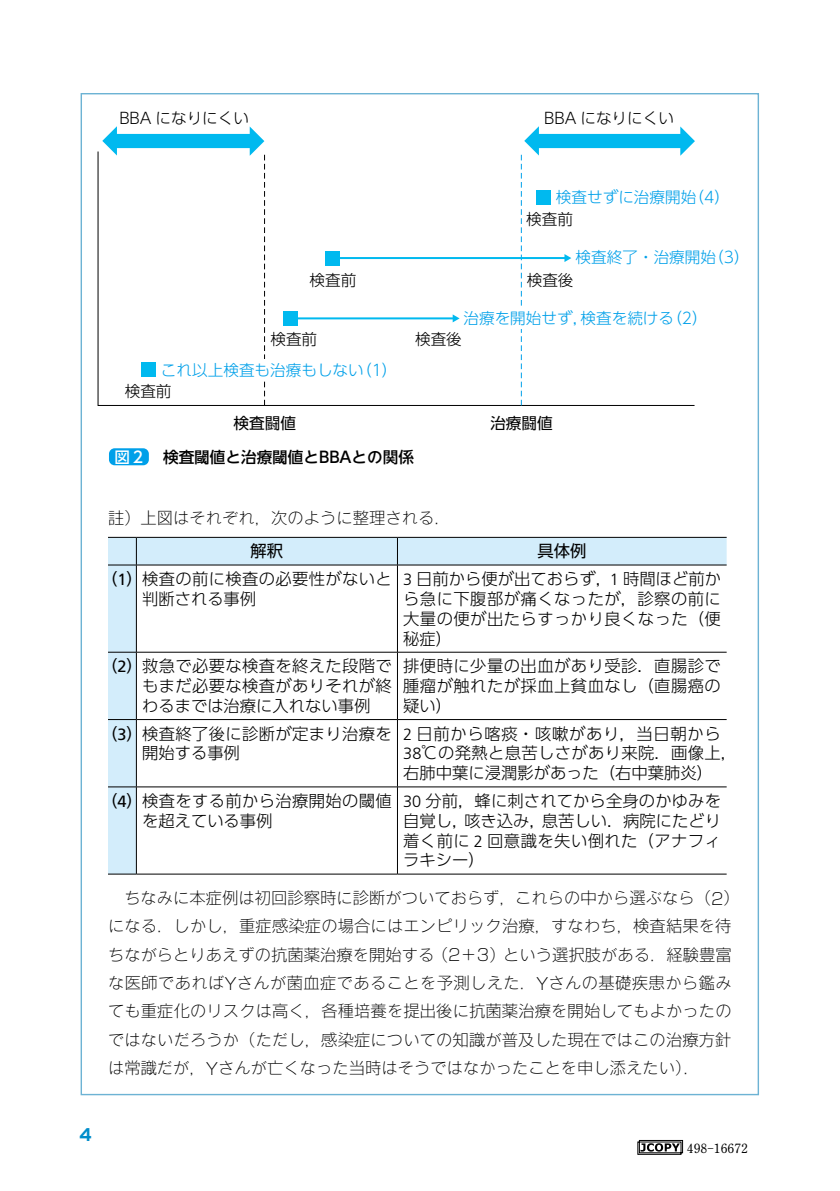
<style>
.page{position:relative;width:840px;height:1191px;background:#fff}
.page>*{position:absolute;margin:0;border:0;box-sizing:border-box;transform-origin:0 0}
.t1{font:700 18.4px "Interstate";color:#008dcb}
.t2{font:300 16.2px/19.8px "UD Shin Go Pr 6";letter-spacing:.02em;color:#000}
.t3{font:16.2px/28.4px "Ntoday Std Ex Light KS";color:#000}
.t4{font:300 expanded 16.2px "Shin Go Pr 6";color:#000}
.t5{font:16.2px "UD Shin Go Pr 6";color:#000}
.t6{font:300 15.6px "UD Shin Go Pr 6";color:#00a0e9}
.t7{font:300 15.6px "UD Shin Go Pr 6";color:#000}
.t8{font:500 15.6px "UD Shin Go Pr 6";color:#000}
.t9{font:15.6px "UD Shin Go Pr 6";color:#000}
.t10{font:500 15.6px "UD Shin Go Pr 6";color:#fff}
.t11{font:700 12.8px "Futo Min A101 Pr 6";color:#000}
.s1{font-family:"Ntoday Std Medium KS";font-weight:400}
.s2{font-family:"Shin Go Pr 6";font-weight:300;font-stretch:expanded}
.s3{font-weight:400}
.s4{font-family:"Frutiger LT Std";font-weight:400}
.s5{font-family:"Frutiger LT Std"}
.s6{font-family:"Ntoday Std Ex Light KS";font-weight:400;font-stretch:normal}
</style>
<div class="page">
<svg style="left:637px;top:1140px;width:45px;height:14px"></svg>
<svg style="left:108px;top:538px;width:618px;height:335px"></svg>
<hr style="left:136px;top:537px;width:261px;height:1px;background:#000">
<hr style="left:397px;top:537px;width:329px;height:1px;background:#000">
<svg style="left:397px;top:537px;width:1px;height:27px"></svg>
<svg style="left:108px;top:537px;width:29px;height:28px"></svg>
<hr style="left:136px;top:564px;width:261px;height:1px;background:#000">
<hr style="left:136px;top:565px;width:1px;height:87px;background:#000">
<hr style="left:397px;top:564px;width:329px;height:1px;background:#000">
<hr style="left:397px;top:565px;width:1px;height:87px;background:#000">
<svg style="left:108px;top:652px;width:28px;height:1px"></svg>
<hr style="left:136px;top:652px;width:261px;height:1px;background:#000">
<hr style="left:136px;top:652px;width:1px;height:67px;background:#000">
<hr style="left:397px;top:652px;width:329px;height:1px;background:#000">
<hr style="left:397px;top:652px;width:1px;height:67px;background:#000">
<svg style="left:108px;top:719px;width:28px;height:1px"></svg>
<hr style="left:136px;top:719px;width:261px;height:1px;background:#000">
<hr style="left:136px;top:720px;width:1px;height:66px;background:#000">
<hr style="left:397px;top:719px;width:329px;height:1px;background:#000">
<hr style="left:397px;top:720px;width:1px;height:66px;background:#000">
<svg style="left:108px;top:786px;width:28px;height:1px"></svg>
<hr style="left:136px;top:786px;width:261px;height:1px;background:#000">
<hr style="left:136px;top:787px;width:1px;height:86px;background:#000">
<hr style="left:397px;top:786px;width:329px;height:1px;background:#000">
<hr style="left:397px;top:787px;width:1px;height:86px;background:#000">
<svg style="left:108px;top:873px;width:28px;height:1px"></svg>
<hr style="left:136px;top:873px;width:261px;height:1px;background:#000">
<hr style="left:397px;top:873px;width:329px;height:1px;background:#000">
<div style="left:109px;top:448px;width:40px;height:17px;background:#00a0e9;border-radius:6px"></div>
<svg style="left:97px;top:151px;width:598px;height:255px"></svg>
<div style="left:115px;top:134px;width:136px;height:14px;background:#00b9ef"></div>
<svg style="left:249px;top:126px;width:16px;height:279px"></svg>
<svg style="left:102px;top:126px;width:15px;height:29px"></svg>
<div style="left:536px;top:134px;width:146px;height:14px;background:#00b9ef"></div>
<svg style="left:680px;top:126px;width:14px;height:30px"></svg>
<svg style="left:520px;top:127px;width:18px;height:278px"></svg>
<div style="left:325px;top:251px;width:14px;height:14px;background:#00b9ef"></div>
<div style="left:536px;top:190px;width:14px;height:14px;background:#00b9ef"></div>
<hr style="left:332px;top:257px;width:233px;height:2px;background:#00b9ef">
<svg style="left:564px;top:254px;width:7px;height:8px"></svg>
<div style="left:283px;top:311px;width:14px;height:14px;background:#00b9ef"></div>
<div style="left:141px;top:363px;width:14px;height:14px;background:#00b9ef"></div>
<hr style="left:290px;top:317px;width:163px;height:2px;background:#00b9ef">
<svg style="left:452px;top:314px;width:7px;height:8px"></svg>
<div style="left:255px;top:359px;width:18px;height:21px;background:#fff"></div>
<div style="left:513px;top:308px;width:18px;height:21px;background:#fff"></div>
<p class="t7" style="left:119px;top:105px;width:131px">BBA になりにくい</p>
<p class="t7" style="left:544px;top:105px;width:131px">BBA になりにくい</p>
<p class="t6" style="left:555px;top:184px;width:175px">検査せずに治療開始（4）</p>
<p class="t7" style="left:526px;top:206px;width:48px">検査前</p>
<p class="t6" style="left:575px;top:245px;width:175px">検査終了・治療開始（3）</p>
<p class="t7" style="left:309px;top:268px;width:48px">検査前</p>
<p class="t7" style="left:526px;top:268px;width:48px">検査後</p>
<p class="t6" style="left:463px;top:306px;width:246px">治療を開始せず，検査を続ける（2）</p>
<p class="t7" style="left:270px;top:327px;width:48px">検査前</p>
<p class="t7" style="left:415px;top:327px;width:48px">検査後</p>
<p class="t6" style="left:161px;top:357px;width:238px">これ以上検査も治療もしない（1）</p>
<p class="t7" style="left:125px;top:378px;width:48px">検査前</p>
<p class="t9" style="left:233px;top:411px;width:64px">検査闘値</p>
<p class="t9" style="left:490px;top:411px;width:64px">治療闘値</p>
<p class="t10" style="left:115px;top:444px;width:30px">図2</p>
<p class="t8" style="left:163px;top:444px;width:252px">検査閾値<span class="s1">と</span>治療閾値<span class="s1">と</span>BBA<span class="s1">との</span>関係</p>
<p class="t3" style="left:108px;top:502px;width:344px"><span class="s2">註）上図</span>はそれぞれ<span class="s2">，次</span>のように<span class="s2">整理</span>される<span class="s2">．</span></p>
<p class="t5" style="left:250px;top:538px;width:34px">解釈</p>
<p class="t5" style="left:537px;top:538px;width:50px">具体例</p>
<p class="t2" style="left:142px;top:568px;width:251px;text-indent:-41px"><span class="s3">（</span><span class="s4">1</span><span class="s3">）</span>検査の前に検査の必要性がないと判断される事例</p>
<p class="t2" style="left:403px;top:568px;width:319px;text-align:justify"><span class="s5">3</span> 日前から便が出ておらず，<span class="s5">1</span> 時間ほど前から急に下腹部が痛くなったが，診察の前に大量の便が出たらすっかり良くなった（便秘症）</p>
<p class="t2" style="left:142px;top:655px;width:251px;text-align:justify;text-indent:-41px"><span class="s3">（</span><span class="s4">2</span><span class="s3">）</span>救急で必要な検査を終えた段階でもまだ必要な検査がありそれが終わるまでは治療に入れない事例</p>
<p class="t2" style="left:403px;top:655px;width:319px;text-align:justify">排便時に少量の出血があり受診．直腸診で腫瘤が触れたが採血上貧血なし（直腸癌の疑い）</p>
<p class="t2" style="left:142px;top:723px;width:251px;text-indent:-41px"><span class="s3">（</span><span class="s4">3</span><span class="s3">）</span>検査終了後に診断が定まり治療を開始する事例</p>
<p class="t2" style="left:403px;top:723px;width:335px"><span class="s5">2</span> 日前から喀痰・咳嗽があり，当日朝から<br><span class="s5">38</span>℃の発熱と息苦しさがあり来院．画像上，右肺中葉に浸潤影があった（右中葉肺炎）</p>
<p class="t2" style="left:142px;top:790px;width:251px;text-indent:-41px"><span class="s3">（</span><span class="s4">4</span><span class="s3">）</span>検査をする前から治療開始の閾値を超えている事例</p>
<p class="t2" style="left:403px;top:790px;width:319px;text-align:justify"><span class="s5">30</span> 分前，蜂に刺されてから全身のかゆみを自覚し，咳き込み，息苦しい．病院にたどり着く前に <span class="s5">2</span> 回意識を失い倒れた（アナフィラキシー）</p>
<p class="t3" style="left:108px;top:882px;width:633px;text-indent:16px">ちなみに<span class="s2">本症例</span>は<span class="s2">初回診察時</span>に<span class="s2">診断</span>がついておらず<span class="s2">，</span>これらの<span class="s2">中</span>から<span class="s2">選</span>ぶなら<span class="s2">（2）</span>になる<span class="s2">．</span>しかし<span class="s2">，重症感染症</span>の<span class="s2">場合</span>にはエンピリック<span class="s2">治療，</span>すなわち<span class="s2">，検査結果</span>を<span class="s2">待</span></p>
<p class="t4" style="left:108px;top:941px;width:624px"><span class="s6">ちながらとりあえずの</span>抗菌薬治療<span class="s6">を</span>開始<span class="s6">する</span>（2＋3）<span class="s6">という</span>選択肢<span class="s6">がある</span>．経験豊富</p>
<p class="t3" style="left:108px;top:967px;width:624px;text-align:justify">な<span class="s2">医師</span>であれば<span class="s2">Y</span>さんが<span class="s2">菌血症</span>であることを<span class="s2">予測</span>しえた<span class="s2">．Y</span>さんの<span class="s2">基礎疾患</span>から<span class="s2">鑑</span>みても<span class="s2">重症化</span>のリスクは<span class="s2">高</span>く<span class="s2">，各種培養</span>を<span class="s2">提出後</span>に<span class="s2">抗菌薬治療</span>を<span class="s2">開始</span>してもよかったのではないだろうか<span class="s2">（</span>ただし<span class="s2">，感染症</span>についての<span class="s2">知識</span>が<span class="s2">普及</span>した<span class="s2">現在</span>ではこの<span class="s2">治療方針</span>は<span class="s2">常識</span>だが<span class="s2">，Y</span>さんが<span class="s2">亡</span>くなった<span class="s2">当時</span>はそうではなかったことを<span class="s2">申</span>し<span class="s2">添</span>えたい<span class="s2">）．</span></p>
<p class="t1" style="left:79px;top:1124px;width:14px">4</p>
<p class="t11" style="left:686px;top:1137px;width:63px">498-16672</p>
</div>
